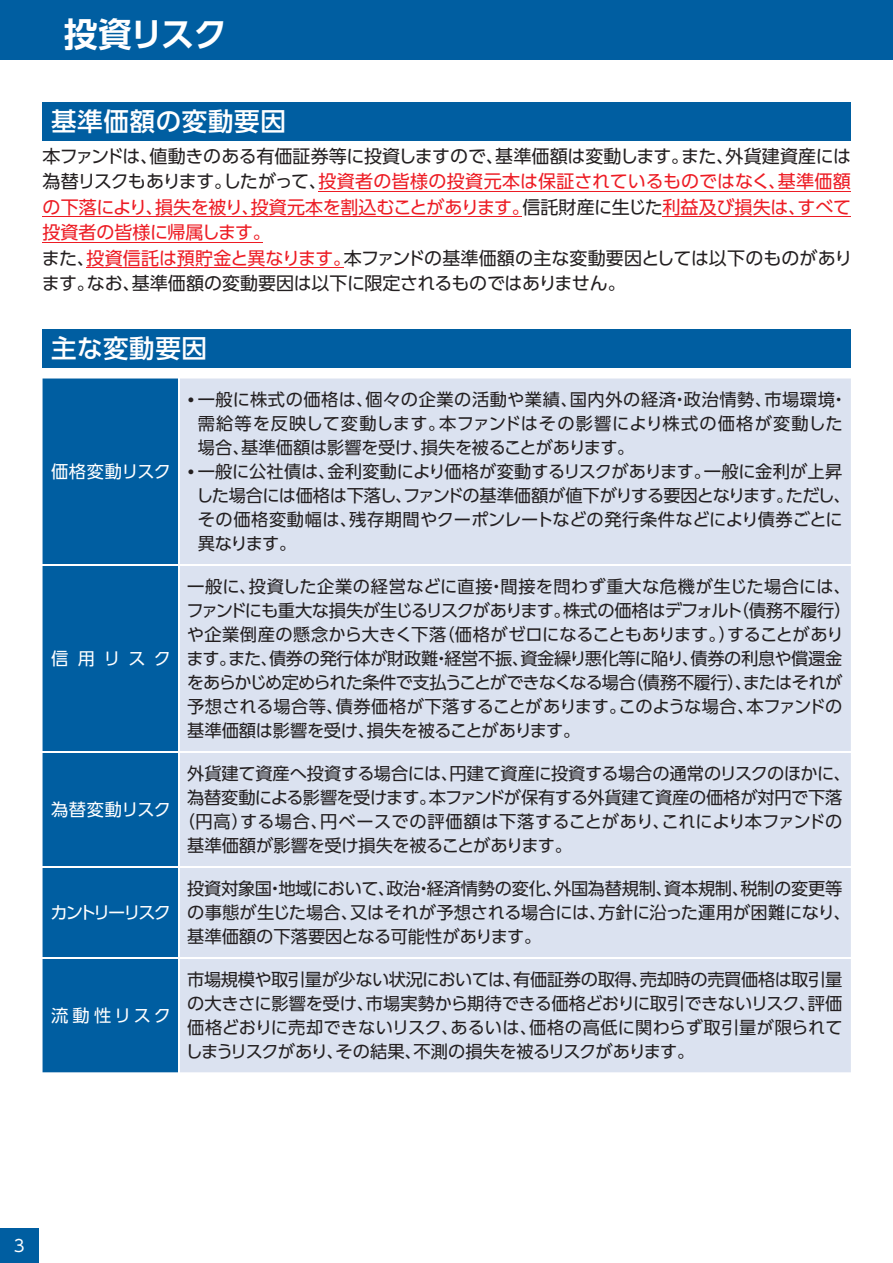
<style>
.page{position:relative;width:893px;height:1263px;background:#fff}
.page>*{position:absolute;margin:0;border:0;box-sizing:border-box;transform-origin:0 0}
.t1{font:33.75px "UD Shin Go Pro De Bold 90 pv RKSJ H";letter-spacing:-.05em;color:#fff}
.t2{font:25.5px "UD Shin Go Pro Medium 90 pv RKSJ H";letter-spacing:.025em;color:#fff}
.t3{font:18px/25.5px "UD Shin Go Pro Regular 90 pv RKSJ H";letter-spacing:-.005em;color:#231f20}
.t4{font:17.25px/24px "UD Shin Go Pro Regular 90 pv RKSJ H";letter-spacing:-.02em;color:#231f20}
.t5{font:17.25px/24px "UD Shin Go Pro Regular 90 pv RKSJ H";letter-spacing:.025em;color:#231f20}
.t6{font:17.25px "UD Shin Go Pro Regular 90 pv RKSJ H";letter-spacing:.005em;color:#231f20}
.t7{font:17.25px "UD Shin Go Pro Regular 90 pv RKSJ H";letter-spacing:-.005em;color:#fff}
.t8{font:17.25px "UD Shin Go Pro Regular 90 pv RKSJ H";letter-spacing:.04em;color:#fff}
.t9{font:17.25px "UD Shin Go Pro Regular 90 pv RKSJ H";letter-spacing:-.12em;color:#fff}
.t10{font:16.5px "UD Shin Go Pro Regular 90 pv RKSJ H";color:#fff}
.s1{color:#ed1c24}
.s2{font-family:"Koz Min Pr 6 N Regular 90 pv RKSJ H"}
</style>
<div class="page">
<hr style="left:318px;top:191px;width:532px;height:1px;background:#ed1c24">
<hr style="left:43px;top:217px;width:479px;height:1px;background:#ed1c24">
<hr style="left:662px;top:217px;width:188px;height:1px;background:#ed1c24">
<hr style="left:43px;top:242px;width:220px;height:1px;background:#ed1c24">
<hr style="left:86px;top:268px;width:257px;height:1px;background:#ed1c24">
<div style="left:43px;top:102px;width:807px;height:38px;background:#005ea1"></div>
<div style="left:43px;top:330px;width:807px;height:38px;background:#005ea1"></div>
<div style="left:43px;top:379px;width:135px;height:693px;background:#005ea1"></div>
<div style="left:180px;top:379px;width:670px;height:693px;background:#dbe2f0"></div>
<hr style="left:43px;top:565px;width:807px;height:1px;background:#fff">
<hr style="left:43px;top:752px;width:807px;height:1px;background:#fff">
<hr style="left:43px;top:866px;width:807px;height:1px;background:#fff">
<hr style="left:43px;top:957px;width:807px;height:1px;background:#fff">
<div style="left:0;top:1228px;width:38px;height:35px;background:#005ea1"></div>
<div style="left:0;top:0;width:892px;height:60px;background:#005ea1"></div>
<h1 class="t1" style="left:64px;top:21px;width:165px">投資リスク</h1>
<h2 class="t2" style="left:51px;top:112px;width:236px">基準価額の変動要因</h2>
<p class="t3" style="left:42px;top:146px;width:812px">本ファンドは、値動きのある有価証券等に投資しますので、基準価額は変動します。また、外貨建資産には為替リスクもあります。したがって、<span class="s1">投資者の皆様の投資元本は保証されているものではなく、基準価額の下落により、損失を被り、投資元本を割込むことがあります。</span>信託財産に生じた<span class="s1">利益及び損失は、すべて投資者の皆様に帰属します。<br></span>また、<span class="s1">投資信託は預貯金と異なります。</span>本ファンドの基準価額の主な変動要因としては以下のものがあります。なお、基準価額の変動要因は以下に限定されるものではありません。</p>
<h2 class="t2" style="left:51px;top:339px;width:157px">主な変動要因</h2>
<p class="t7" style="left:51px;top:465px;width:122px">価格変動リスク</p>
<p class="t8" style="left:51px;top:652px;width:122px">信用リスク</p>
<p class="t7" style="left:51px;top:803px;width:122px">為替変動リスク</p>
<p class="t9" style="left:50px;top:906px;width:122px">カントリーリスク</p>
<p class="t8" style="left:51px;top:1009px;width:122px">流動性リスク</p>
<p class="t5" style="left:198px;top:390px;width:651px;text-indent:-11px"><span class="s2">•</span> 一般に株式の価格は、個々の企業の活動や業績、国内外の経済・政治情勢、市場環境・需給等を反映して変動します。本ファンドはその影響により株式の価格が変動した場合、基準価額は影響を受け、損失を被ることがあります。</p>
<p class="t4" style="left:196px;top:462px;width:656px;text-indent:-9px"><span class="s2">•</span> 一般に公社債は、金利変動により価格が変動するリスクがあります。一般に金利が上昇した場合には価格は下落し、ファンドの基準価額が値下がりする要因となります。ただし、その価格変動幅は、残存期間やクーポンレートなどの発行条件などにより債券ごとに異なります。</p>
<p class="t4" style="left:186px;top:577px;width:666px">一般に、投資した企業の経営などに直接・間接を問わず重大な危機が生じた場合には、ファンドにも重大な損失が生じるリスクがあります。株式の価格はデフォルト（債務不履行）や企業倒産の懸念から大きく下落（価格がゼロになることもあります。）することがあります。また、債券の発行体が財政難・経営不振、資金繰り悪化等に陥り、債券の利息や償還金をあらかじめ定められた条件で支払うことができなくなる場合（債務不履行）、またはそれが予想される場合等、債券価格が下落することがあります。このような場合、本ファンドの基準価額は影響を受け、損失を被ることがあります。</p>
<p class="t4" style="left:187px;top:764px;width:665px">外貨建て資産へ投資する場合には、円建て資産に投資する場合の通常のリスクのほかに、</p>
<p class="t4" style="left:187px;top:788px;width:656px">為替変動による影響を受けます。本ファンドが保有する外貨建て資産の価格が対円で下落</p>
<p class="t6" style="left:178px;top:815px;width:665px">（円高）する場合、円ベースでの評価額は下落することがあり、これにより本ファンドの</p>
<p class="t4" style="left:187px;top:836px;width:386px">基準価額が影響を受け損失を被ることがあります。</p>
<p class="t4" style="left:187px;top:879px;width:665px">投資対象国・地域において、政治・経済情勢の変化、外国為替規制、資本規制、税制の変更等の事態が生じた場合、又はそれが予想される場合には、方針に沿った運用が困難になり、基準価額の下落要因となる可能性があります。</p>
<p class="t4" style="left:185px;top:969px;width:658px;text-align:justify">市場規模や取引量が少ない状況においては、有価証券の取得、売却時の売買価格は取引量の大きさに影響を受け、市場実勢から期待できる価格どおりに取引できないリスク、評価価格どおりに売却できないリスク、あるいは、価格の高低に関わらず取引量が限られてしまうリスクがあり、その結果、不測の損失を被るリスクがあります。</p>
<p class="t10" style="left:14px;top:1239px;width:12px">3</p>
</div>
